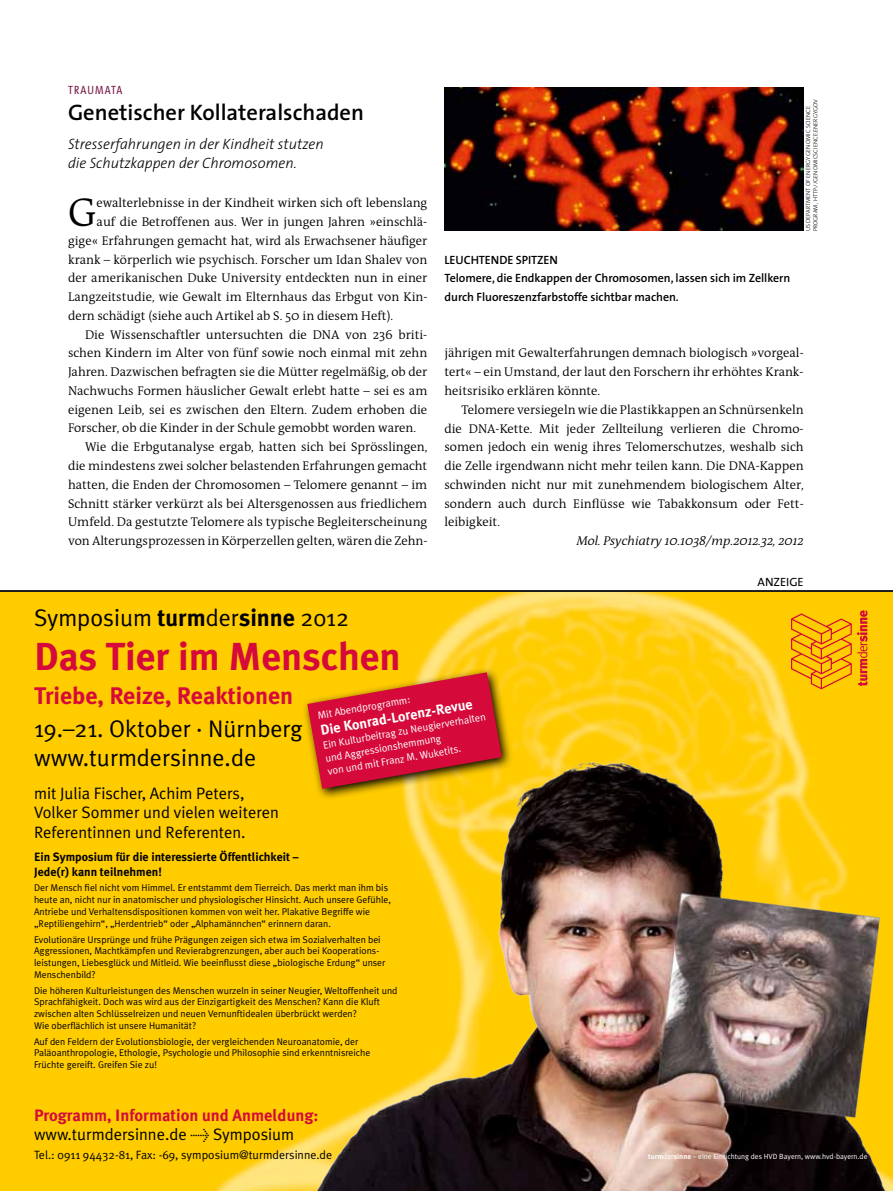
<style>
.page{position:relative;width:893px;height:1191px;background:#fff}
.page>*{position:absolute;margin:0;border:0;box-sizing:border-box;transform-origin:0 0}
.t1{font:300 40.5px "The Antiqua B4";color:#000}
.t2{font:700 39px "Meta Plus";color:#d50a3a}
.t3{font:24px/28.8px "Meta Plus Normal";color:#000}
.t4{font:700 24px "Meta Plus";color:#d50a3a}
.t5{font:600 22.5px "The Sans";color:#000}
.t6{font:16.5px/19.8px "Meta Plus Normal";color:#000}
.t7{font:700 16.5px "Meta Plus";color:#d50a3a}
.t8{font:italic 300 15px/18.8px "The Sans";color:#000}
.t9{font:700 14.25px "Meta Plus";color:#fff}
.t10{font:300 12.75px/18.8px "The Antiqua B4";color:#000;text-align:justify}
.t11{font:italic 300 12.75px "The Antiqua B4 i";color:#000}
.t12{font:600 12px/18.8px "The Sans";letter-spacing:-.005em;color:#000}
.t13{font:700 12px/14.4px "Meta Plus";color:#000}
.t14{font:12px "Meta Plus Normal";color:#000}
.t15{font:12px "The Sans Condensed";letter-spacing:.08em;color:#7b1f4c}
.t16{font:12px "The Sans";color:#000}
.t17{font:10.5px/13.5px "Meta Plus Normal";color:#fff}
.t18{font:9.75px/11.7px "Meta Plus Normal";color:#000}
.t19{font:7.5px "Meta Plus Normal";color:#fff}
.t20{font:300 6px/7.5px "The Sans";color:#000}
.s1{font-family:"Meta Plus";font-weight:700}
</style>
<div class="page">
<img style="left:444px;top:87px;width:360px;height:144px">
<div style="left:0;top:591px;width:893px;height:600px;background:#fc0"></div>
<img style="left:213px;top:592px;width:680px;height:599px">
<img style="left:303px;top:702px;width:589px;height:489px">
<svg style="left:791px;top:610px;width:76px;height:79px"></svg>
<svg style="left:301px;top:666px;width:213px;height:134px"></svg>
<svg style="left:307px;top:672px;width:195px;height:117px"></svg>
<hr style="left:0;top:588px;width:893px;height:4px;background:#000;opacity:.75">
<p class="t15" style="left:68px;top:80px;width:56px">TRAUMATA</p>
<h3 class="t5" style="left:68px;top:98px;width:297px">Genetischer Kollateralschaden</h3>
<p class="t8" style="left:68px;top:135px;width:257px">Stresserfahrungen in der Kindheit stutzen die Schutzkappen der Chromosomen.</p>
<h1 class="t1" style="left:68px;top:191px;width:30px">G</h1>
<p class="t10" style="left:97px;top:194px;width:332px">ewalterlebnisse in der Kindheit wirken sich oft lebenslang</p>
<p class="t10" style="left:97px;top:213px;width:332px">auf die Betroffenen aus. Wer in jungen Jahren »einschlä-</p>
<p class="t10" style="left:68px;top:232px;width:361px">gige« Erfahrungen gemacht hat, wird als Erwachsener häufiger</p>
<p class="t10" style="left:68px;top:250px;width:361px">krank – körperlich wie psychisch. Forscher um Idan Shalev von</p>
<p class="t10" style="left:68px;top:269px;width:361px">der amerikanischen Duke University entdeckten nun in einer</p>
<p class="t10" style="left:68px;top:288px;width:361px">Langzeitstudie, wie Gewalt im Elternhaus das Erbgut von Kin-</p>
<p class="t10" style="left:68px;top:307px;width:327px">dern schädigt (siehe auch Artikel ab S. 50 in diesem Heft).</p>
<p class="t10" style="left:85px;top:325px;width:343px">Die Wissenschaftler untersuchten die DNA von 236 briti-</p>
<p class="t10" style="left:68px;top:344px;width:361px">schen Kindern im Alter von fünf sowie noch einmal mit zehn</p>
<p class="t10" style="left:68px;top:363px;width:361px">Jahren. Dazwischen befragten sie die Mütter regelmäßig, ob der</p>
<p class="t10" style="left:68px;top:382px;width:361px">Nachwuchs Formen häuslicher Gewalt erlebt hatte – sei es am</p>
<p class="t10" style="left:68px;top:400px;width:361px">eigenen Leib, sei es zwischen den Eltern. Zudem erhoben die</p>
<p class="t10" style="left:68px;top:419px;width:349px">Forscher, ob die Kinder in der Schule gemobbt worden waren.</p>
<p class="t10" style="left:85px;top:438px;width:344px">Wie die Erbgutanalyse ergab, hatten sich bei Sprösslingen,</p>
<p class="t10" style="left:68px;top:457px;width:361px">die mindestens zwei solcher belastenden Erfahrungen gemacht</p>
<p class="t10" style="left:68px;top:475px;width:361px">hatten, die Enden der Chromosomen – Telomere genannt – im</p>
<p class="t10" style="left:68px;top:494px;width:361px">Schnitt stärker verkürzt als bei Altersgenossen aus friedlichem</p>
<p class="t10" style="left:68px;top:513px;width:361px">Umfeld. Da gestutzte Telomere als typische Begleiterscheinung</p>
<p class="t10" style="left:68px;top:532px;width:361px">von Alterungsprozessen in Körperzellen gelten, wären die Zehn-</p>
<h3 class="t3" style="left:34px;top:603px;width:316px">Symposium <span class="s1">turm</span>der<span class="s1">sinne</span> 2012</h3>
<h2 class="t2" style="left:34px;top:633px;width:368px">Das Tier im Menschen</h2>
<p class="t12" style="left:445px;top:250px;width:347px">Leuchtende spitzen<br>Telomere, die Endkappen der Chromosomen, lassen sich im Zellkern durch Fluoreszenzfarbstoffe sichtbar machen.</p>
<p class="t20" style="left:804px;top:231px;width:134px;rotate:-90deg">US Department of Energy Genomic Science<br>Program, http://ge nomicscie nce.e ne rgy.gov</p>
<p class="t10" style="left:444px;top:344px;width:361px">jährigen mit Gewalterfahrungen demnach biologisch »vorgeal&shy;tert« – ein Umstand, der laut den Forschern ihr erhöhtes Krank&shy;heitsrisiko erklären könnte.</p>
<p class="t10" style="left:444px;top:400px;width:361px;text-indent:17px">Telomere versiegeln wie die Plastikkappen an Schnürsenkeln die DNA-Kette. Mit jeder Zellteilung verlieren die Chromo&shy;somen jedoch ein wenig ihres Telomerschutzes, weshalb sich die Zelle irgendwann nicht mehr teilen kann. Die DNA-Kappen schwinden nicht nur mit zunehmendem biologischem Alter, sondern auch durch Einflüsse wie Tabakkonsum oder Fett&shy;leibigkeit.</p>
<p class="t11" style="left:577px;top:534px;width:228px">Mol. Psychiatry 10.1038/mp.2012.32, 2012</p>
<p class="t16" style="left:757px;top:574px;width:48px">ANZEIGE</p>
<h3 class="t4" style="left:34px;top:681px;width:261px">Triebe, Reize, Reaktionen</h3>
<h3 class="t3" style="left:34px;top:713px;width:270px">19.–21. Oktober · Nürnberg www.turmdersinne.de</h3>
<p class="t17" style="left:317px;top:708px;width:95px;rotate:-10deg">Mit Abendprogramm:</p>
<p class="t9" style="left:319px;top:722px;width:156px;rotate:-10deg">Die Konrad-Lorenz-Revue</p>
<p class="t17" style="left:322px;top:738px;width:167px;rotate:-10deg">Ein Kulturbeitrag zu Neugierverhalten und Aggressionshemmung<br>von und mit Franz M. Wuketits.</p>
<p class="t6" style="left:34px;top:782px;width:246px">mit Julia Fischer, Achim Peters,<br>Volker Sommer und vielen weiteren<br>Referentinnen und Referenten.</p>
<p class="t13" style="left:34px;top:849px;width:266px">Ein Symposium für die interessierte Öffentlichkeit –<br>Jede(r) kann teilnehmen!</p>
<p class="t18" style="left:34px;top:882px;width:358px">Der Mensch fiel nicht vom Himmel. Er entstammt dem Tierreich. Das merkt man ihm bis heute an, nicht nur in anatomischer und physiologischer Hinsicht. Auch unsere Gefühle, Antriebe und Verhaltensdispositionen kommen von weit her. Plakative Begriffe wie „Reptiliengehirn“, „Herdentrieb“ oder „Alphamännchen“ erinnern daran.</p>
<p class="t18" style="left:34px;top:933px;width:353px">Evolutionäre Ursprünge und frühe Prägungen zeigen sich etwa im Sozialverhalten bei Aggressionen, Machtkämpfen und Revierabgrenzungen, aber auch bei Kooperations&shy;leistungen, Liebesglück und Mitleid. Wie beeinflusst diese „biologische Erdung“ unser Menschenbild?</p>
<p class="t18" style="left:34px;top:984px;width:365px">Die höheren Kulturleistungen des Menschen wurzeln in seiner Neugier, Weltoffenheit und Sprachfähigkeit. Doch was wird aus der Einzigartigkeit des Menschen? Kann die Kluft zwischen alten Schlüsselreizen und neuen Vernunftidealen überbrückt werden?<br>Wie oberflächlich ist unsere Humanität?</p>
<p class="t18" style="left:34px;top:1035px;width:338px">Auf den Feldern der Evolutionsbiologie, der vergleichenden Neuroanatomie, der<br>Paläoanthropologie, Ethologie, Psychologie und Philosophie sind erkenntnisreiche<br>Früchte gereift. Greifen Sie zu!</p>
<p class="t7" style="left:34px;top:1105px;width:286px">Programm, Information und Anmeldung:</p>
<p class="t6" style="left:34px;top:1124px;width:262px">www.turmdersinne.de &gt; Symposium</p>
<p class="t14" style="left:34px;top:1148px;width:300px">Tel.: 0911 94432-81, Fax: -69, symposium@turmdersinne.de</p>
<p class="t19" style="left:648px;top:1152px;width:221px"><span class="s1">turm</span>der<span class="s1">sinne</span> – eine Einrichtung des HVD Bayern, www.hvd-bayern.de</p>
</div>
